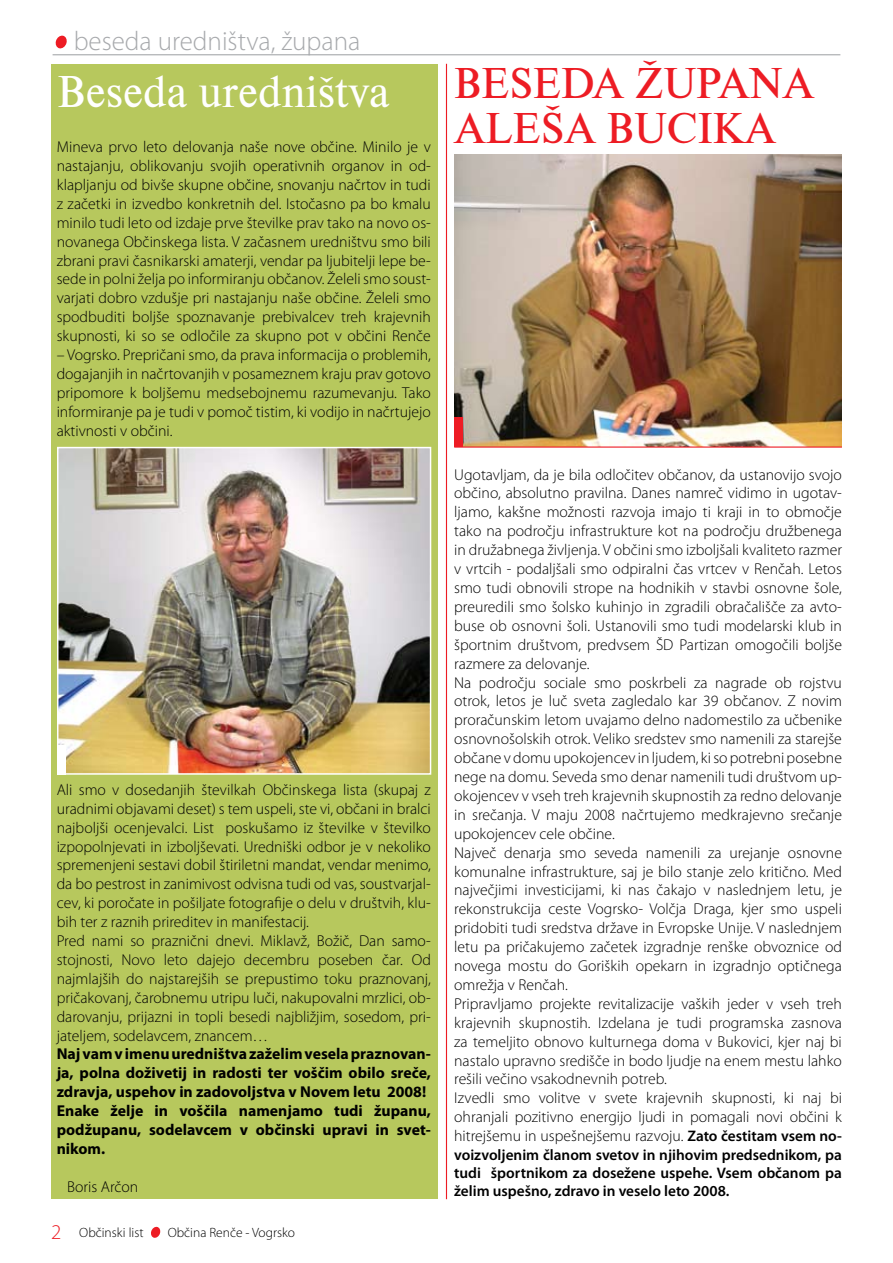
<style>
.page{position:relative;width:893px;height:1263px;background:#fff}
.page>*{position:absolute;margin:0;border:0;box-sizing:border-box;transform-origin:0 0}
.t1{font:46.5px "Nimbus Rom DEE";color:#fff}
.t2{font:45px/45px "Nimbus Rom DEE";color:#ed1c24}
.t3{font:300 27px "Myriad Pro";color:#a7a9ac}
.t4{font:300 15.75px/18.9px "Myriad Pro";color:#000;text-align:justify}
.t5{font:700 15.75px/18.9px "Myriad Pro";color:#000}
.t6{font:600 15.3px/18.3px "Myriad Pro";color:#000;text-align:justify}
.t7{font:300 13.5px "Myriad Pro";color:#000}
.s1{font-weight:600;font-size:15.3px}
</style>
<div class="page">
<hr style="left:53px;top:54px;width:787px;height:1px;background:#a7a9ac">
<svg style="left:151px;top:1226px;width:10px;height:12px"></svg>
<img style="left:454px;top:154px;width:388px;height:292px">
<div style="left:52px;top:64px;width:386px;height:1134px;background:#b7c85d"></div>
<hr style="left:446px;top:64px;width:1px;height:1135px;background:#ed1c24">
<svg style="left:55px;top:35px;width:12px;height:14px"></svg>
<img style="left:60px;top:450px;width:368px;height:322px">
<div style="left:57px;top:447px;width:374px;height:328px;border:2px solid #fff"></div>
<div style="left:57px;top:745px;width:9px;height:29px;background:#fff"></div>
<div style="left:454px;top:417px;width:9px;height:30px;background:#ed1c24"></div>
<hr style="left:454px;top:446px;width:388px;height:2px;background:#ed1c24">
<h3 class="t3" style="left:74px;top:25px;width:288px">beseda uredništva, župana</h3>
<h1 class="t1" style="left:57px;top:66px;width:334px">Beseda uredništva</h1>
<p class="t4" style="left:57px;top:137px;width:376px">Mineva prvo leto delovanja naše nove občine. Minilo je v nastajanju, oblikovanju svojih operativnih organov in od&shy;klapljanju od bivše skupne občine, snovanju načrtov in tudi z začetki in izvedbo konkretnih del. Istočasno pa bo kmalu minilo tudi leto od izdaje prve številke prav tako na novo os&shy;novanega Občinskega lista. V začasnem uredništvu smo bili zbrani pravi časnikarski amaterji, vendar pa ljubitelji lepe be&shy;sede in polni želja po informiranju občanov. Želeli smo soust&shy;varjati dobro vzdušje pri nastajanju naše občine. Želeli smo spodbuditi boljše spoznavanje prebivalcev treh krajevnih skupnosti, ki so se odločile za skupno pot v občini Renče</p>
<p class="t4" style="left:57px;top:345px;width:376px">– Vogrsko. Prepričani smo, da prava informacija o problemih, dogajanjih in načrtovanjih v posameznem kraju prav gotovo pripomore k boljšemu medsebojnemu razumevanju. Tako informiranje pa je tudi v pomoč tistim, ki vodijo in načrtujejo aktivnosti v občini.</p>
<p class="t4" style="left:57px;top:780px;width:376px;text-align:left">Ali smo v dosedanjih številkah Občinskega lista (skupaj z uradnimi objavami deset) s tem uspeli, ste vi, občani in bralci najboljši ocenjevalci. List poskušamo iz številke v številko izpopolnjevati in izboljševati. Uredniški odbor je v nekoliko spremenjeni sestavi dobil štiriletni mandat, vendar menimo, da bo pestrost in zanimivost odvisna tudi od vas, soustvarjal&shy;cev, ki poročate in pošiljate fotografije o delu v društvih, klu&shy;bih ter z raznih prireditev in manifestacij.<br>Pred nami so praznični dnevi. Miklavž, Božič, Dan samo&shy;stojnosti, Novo leto dajejo decembru poseben čar. Od najmlajših do najstarejših se prepustimo toku praznovanj, pričakovanj, čarobnemu utripu luči, nakupovalni mrzlici, ob&shy;darovanju, prijazni in topli besedi najbližjim, sosedom, pri&shy;jateljem, sodelavcem, znancem…</p>
<p class="t5" style="left:57px;top:1044px;width:376px">Naj vam v imenu uredništva zaželim vesela praznovan&shy;ja, polna doživetij in radosti ter voščim obilo sreče, zdravja, uspehov in zadovoljstva v Novem letu 2008!<br>Enake želje in voščila namenjamo tudi županu, podžupanu, sodelavcem v občinski upravi in svet&shy;nikom.</p>
<p class="t4" style="left:67px;top:1177px;width:73px">Boris Arčon</p>
<p class="t7" style="left:79px;top:1224px;width:66px">Občinski list</p>
<p class="t7" style="left:168px;top:1224px;width:129px">Občina Renče - Vogrsko</p>
<h2 class="t2" style="left:454px;top:61px;width:361px">BESEDA ŽUPANA<br>ALEŠA BUCIKA</h2>
<p class="t4" style="left:454px;top:465px;width:389px;text-align:left">Ugotavljam, da je bila odločitev občanov, da ustanovijo svojo občino, absolutno pravilna. Danes namreč vidimo in ugotav&shy;ljamo, kakšne možnosti razvoja imajo ti kraji in to območje tako na področju infrastrukture kot na področju družbenega in družabnega življenja. V občini smo izboljšali kvaliteto razmer v vrtcih - podaljšali smo odpiralni čas vrtcev v Renčah. Letos smo tudi obnovili strope na hodnikih v stavbi osnovne šole, preuredili smo šolsko kuhinjo in zgradili obračališče za avto&shy;buse ob osnovni šoli. Ustanovili smo tudi modelarski klub in športnim društvom, predvsem ŠD Partizan omogočili boljše razmere za delovanje.<br>Na področju sociale smo poskrbeli za nagrade ob rojstvu otrok, letos je luč sveta zagledalo kar 39 občanov. Z novim proračunskim letom uvajamo delno nadomestilo za učbenike osnovnošolskih otrok. Veliko sredstev smo namenili za starejše občane v domu upokojencev in ljudem, ki so potrebni posebne nege na domu. Seveda smo denar namenili tudi društvom up&shy;okojencev v vseh treh krajevnih skupnostih za redno delovanje in srečanja. V maju 2008 načrtujemo medkrajevno srečanje upokojencev cele občine.<br>Največ denarja smo seveda namenili za urejanje osnovne komunalne infrastrukture, saj je bilo stanje zelo kritično. Med največjimi investicijami, ki nas čakajo v naslednjem letu, je rekonstrukcija ceste Vogrsko- Volčja Draga, kjer smo uspeli pridobiti tudi sredstva države in Evropske Unije. V naslednjem letu pa pričakujemo začetek izgradnje renške obvoznice od novega mostu do Goriških opekarn in izgradnjo optičnega omrežja v Renčah.<br>Pripravljamo projekte revitalizacije vaških jeder v vseh treh krajevnih skupnostih. Izdelana je tudi programska zasnova za temeljito obnovo kulturnega doma v Bukovici, kjer naj bi nastalo upravno središče in bodo ljudje na enem mestu lahko rešili večino vsakodnevnih potreb.<br>Izvedli smo volitve v svete krajevnih skupnosti, ki naj bi ohranjali pozitivno energijo ljudi in pomagali novi občini k hitrejšemu in uspešnejšemu razvoju. <span class="s1">Zato čestitam vsem no-</span></p>
<p class="t6" style="left:454px;top:1145px;width:389px">voizvoljenim članom svetov in njihovim predsednikom, pa tudi športnikom za dosežene uspehe. Vsem občanom pa želim uspešno, zdravo in veselo leto 2008.</p>
</div>
